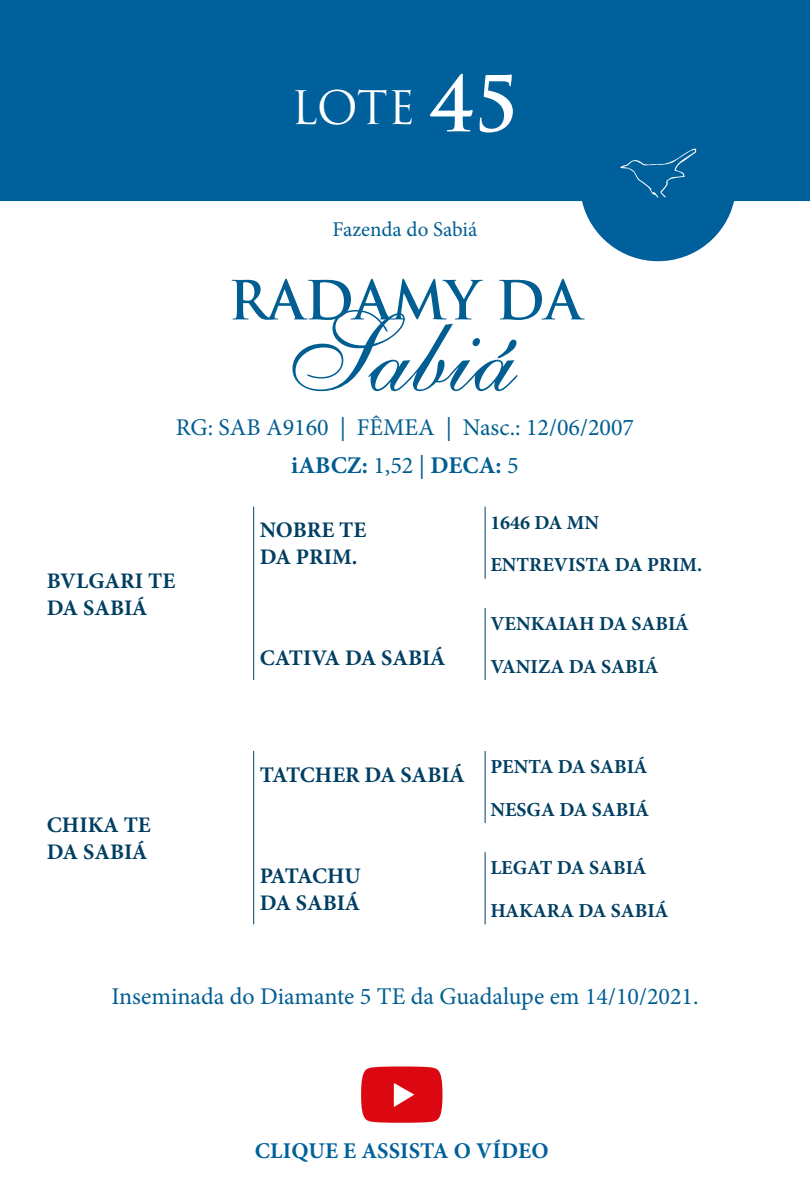
<style>
.page{position:relative;width:810px;height:1200px;background:#fff}
.page>*{position:absolute;margin:0;border:0;box-sizing:border-box;transform-origin:0 0}
.t1{font:700 52.5px "Trajan Pro";color:#005e92}
.t2{font:45px "Trajan Pro";color:#fff}
.t3{font:24px/37.5px "Minion Pro";color:#005e92;text-align:center}
.t4{font:700 22.5px "Minion Pro";letter-spacing:.01em;color:#00609c}
.t5{font:700 22.27px/26.7px "Minion Pro";color:#003f63}
.t6{font:700 22.27px/26.7px "Minion Pro";letter-spacing:-.03em;color:#003f63}
.t7{font:21px "Minion Pro";color:#005e92}
.t8{font:700 19.88px "Minion Pro";color:#003f63}
.s1{font-weight:700;font-size:75px}
.s2{font-weight:700}
</style>
<div class="page">
<svg style="left:292px;top:310px;width:226px;height:81px"></svg>
<svg style="left:361px;top:1066px;width:82px;height:57px"></svg>
<hr style="left:253px;top:507px;width:1px;height:173px;background:#003f63">
<hr style="left:253px;top:751px;width:1px;height:173px;background:#003f63">
<hr style="left:485px;top:507px;width:1px;height:71px;background:#003f63">
<hr style="left:485px;top:751px;width:1px;height:72px;background:#003f63">
<hr style="left:485px;top:608px;width:1px;height:72px;background:#003f63">
<hr style="left:485px;top:853px;width:1px;height:71px;background:#003f63">
<svg style="left:0;top:0;width:810px;height:261px;fill:#00609c"></svg>
<svg style="left:620px;top:149px;width:76px;height:48px"></svg>
<h2 class="t2" style="left:291px;top:79px;width:229px">LOTE <span class="s1">45</span></h2>
<p class="t7" style="left:332px;top:215px;width:147px">Fazenda do Sabiá</p>
<h1 class="t1" style="left:228px;top:268px;width:355px">RADAMY DA</h1>
<p class="t3" style="left:176px;top:409px;width:460px">RG: SAB A9160 | FÊMEA | Nasc.: 12/06/2007 <span class="s2">iABCZ:</span> 1,52 | <span class="s2">DECA:</span> 5</p>
<p class="t5" style="left:47px;top:569px;width:130px">BVLGARI TE<br>DA SABIÁ</p>
<p class="t5" style="left:47px;top:813px;width:106px">CHIKA TE<br>DA SABIÁ</p>
<p class="t5" style="left:260px;top:518px;width:108px">NOBRE TE<br>DA PRIM.</p>
<p class="t5" style="left:260px;top:646px;width:187px">CATIVA DA SABIÁ</p>
<p class="t8" style="left:490px;top:510px;width:110px">1646 DA MN</p>
<p class="t8" style="left:490px;top:553px;width:213px">ENTREVISTA DA PRIM.</p>
<p class="t8" style="left:490px;top:612px;width:200px">VENKAIAH DA SABIÁ</p>
<p class="t8" style="left:490px;top:654px;width:170px">VANIZA DA SABIÁ</p>
<p class="t5" style="left:260px;top:762px;width:207px">TATCHER DA SABIÁ</p>
<p class="t6" style="left:260px;top:863px;width:103px">PATACHU<br>DA SABIÁ</p>
<p class="t8" style="left:490px;top:755px;width:159px">PENTA DA SABIÁ</p>
<p class="t8" style="left:490px;top:797px;width:160px">NESGA DA SABIÁ</p>
<p class="t8" style="left:490px;top:856px;width:158px">LEGAT DA SABIÁ</p>
<p class="t8" style="left:490px;top:899px;width:180px">HAKARA DA SABIÁ</p>
<p class="t3" style="left:111px;top:978px;width:589px">Inseminada do Diamante 5 TE da Guadalupe em 14/10/2021.</p>
<p class="t4" style="left:255px;top:1137px;width:295px">CLIQUE E ASSISTA O VÍDEO</p>
</div>
